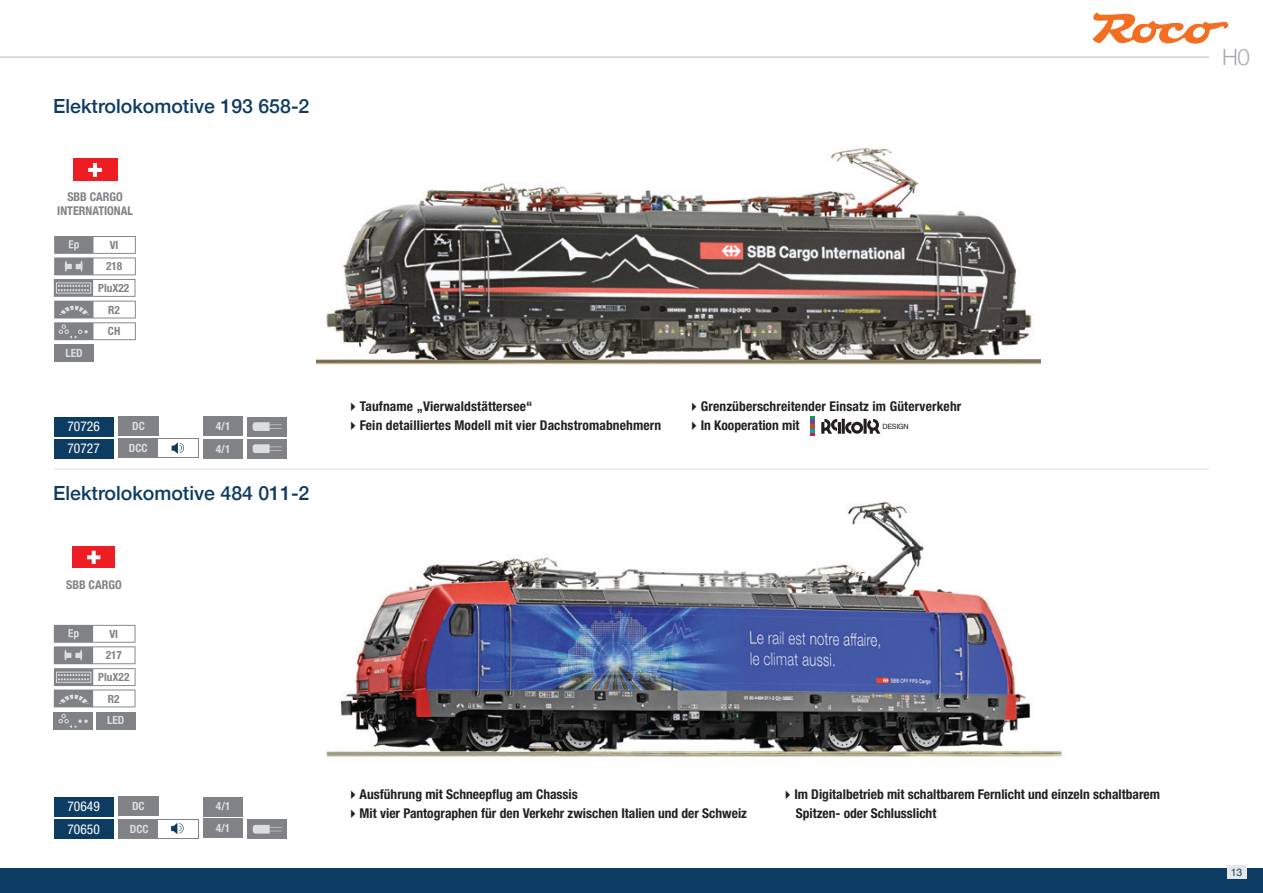
<style>
.page{position:relative;width:1263px;height:893px;background:#fff}
.page>*{position:absolute;margin:0;border:0;box-sizing:border-box;transform-origin:0 0}
.t1{font:300 22.5px "Helvetica Neue";color:#a8a9ad}
.t2{font:500 19.5px "Helvetica Neue";color:#0d3c63}
.t3{font:700 condensed 13.5px/19.5px "Helvetica Neue LT Std";color:#231f20}
.t4{font:condensed 13.5px "Helvetica Neue LT Std";color:#fff}
.t5{font:700 condensed 12px/14.4px "Helvetica Neue";color:#808285;text-align:center}
.t6{font:700 condensed 11.4px/21.9px "Helvetica Neue LT Std";color:#dcdddf}
.t7{font:700 condensed 11.4px/21.6px "Helvetica Neue LT Std";color:#808285;text-align:center}
.t8{font:10.5px "Helvetica Neue";color:#0d3c63}
.t9{font:7.2px "Helvetica";letter-spacing:-.05em;color:#231f20}
</style>
<div class="page">
<hr style="left:0;top:57px;width:1263px;height:1px;background:#b4b5b8">
<svg style="left:0;top:868px;width:1px;height:25px"></svg>
<div style="left:1px;top:868px;width:1262px;height:25px;background:#0d3c63"></div>
<div style="left:1227px;top:865px;width:19px;height:14px;background:#e6e7e9"></div>
<svg style="left:1092px;top:12px;width:136px;height:32px"></svg>
<div style="left:1209px;top:43px;width:54px;height:34px;background:#fff"></div>
<img style="left:326px;top:501px;width:736px;height:256px">
<img style="left:316px;top:147px;width:725px;height:218px">
<hr style="left:54px;top:469px;width:1155px;height:1px;background:#dcdddf">
<div style="left:54px;top:439px;width:60px;height:19px;background:#0d3c63"></div>
<div style="left:204px;top:439px;width:39px;height:19px;background:#808285"></div>
<div style="left:118px;top:439px;width:81px;height:19px;background:#808285"></div>
<div style="left:159px;top:440px;width:39px;height:17px;background:#fff"></div>
<svg style="left:172px;top:442px;width:12px;height:12px"></svg>
<div style="left:248px;top:439px;width:39px;height:19px;background:#808285"></div>
<svg style="left:253px;top:444px;width:29px;height:9px"></svg>
<div style="left:54px;top:417px;width:60px;height:19px;background:#0d3c63"></div>
<div style="left:204px;top:417px;width:39px;height:19px;background:#808285"></div>
<div style="left:248px;top:417px;width:39px;height:19px;background:#808285"></div>
<svg style="left:253px;top:422px;width:29px;height:9px"></svg>
<div style="left:54px;top:344px;width:40px;height:18px;background:#808285"></div>
<div style="left:73px;top:159px;width:44px;height:22px;background:#ee1d23"></div>
<svg style="left:88px;top:163px;width:14px;height:14px"></svg>
<svg style="left:54px;top:236px;width:82px;height:104px"></svg>
<div style="left:118px;top:417px;width:41px;height:19px;background:#808285"></div>
<div style="left:96px;top:712px;width:39px;height:17px;background:#808285"></div>
<div style="left:54px;top:712px;width:39px;height:17px;background:#808285"></div>
<svg style="left:59px;top:714px;width:29px;height:14px"></svg>
<svg style="left:54px;top:625px;width:82px;height:82px"></svg>
<div style="left:72px;top:547px;width:43px;height:21px;background:#ee1d23"></div>
<svg style="left:87px;top:551px;width:13px;height:13px"></svg>
<div style="left:54px;top:819px;width:60px;height:19px;background:#0d3c63"></div>
<div style="left:54px;top:797px;width:60px;height:19px;background:#0d3c63"></div>
<div style="left:204px;top:797px;width:39px;height:19px;background:#808285"></div>
<div style="left:203px;top:819px;width:40px;height:19px;background:#808285"></div>
<div style="left:248px;top:820px;width:39px;height:19px;background:#808285"></div>
<svg style="left:253px;top:825px;width:29px;height:9px"></svg>
<div style="left:118px;top:797px;width:40px;height:19px;background:#808285"></div>
<div style="left:118px;top:819px;width:81px;height:19px;background:#808285"></div>
<div style="left:159px;top:820px;width:39px;height:17px;background:#fff"></div>
<svg style="left:171px;top:823px;width:13px;height:11px"></svg>
<svg style="left:821px;top:419px;width:59px;height:15px"></svg>
<svg style="left:810px;top:417px;width:5px;height:19px"></svg>
<h2 class="t2" style="left:53px;top:90px;width:258px">Elektrolokomotive 193 658-2</h2>
<p class="t5" style="left:57px;top:189px;width:77px">SBB CARGO<br>INTERNATIONAL</p>
<p class="t7" style="left:106px;top:234px;width:18px">VI<br>218</p>
<p class="t7" style="left:108px;top:299px;width:13px">R2</p>
<p class="t7" style="left:98px;top:277px;width:33px">PluX22</p>
<p class="t6" style="left:65px;top:342px;width:19px">LED</p>
<p class="t7" style="left:108px;top:320px;width:14px">CH</p>
<p class="t6" style="left:132px;top:415px;width:14px">DC</p>
<p class="t4" style="left:67px;top:419px;width:34px">70726</p>
<p class="t6" style="left:216px;top:415px;width:16px">4/1</p>
<p class="t4" style="left:67px;top:441px;width:34px">70727</p>
<p class="t6" style="left:129px;top:437px;width:20px">DCC</p>
<p class="t6" style="left:216px;top:437px;width:16px">4/1</p>
<h2 class="t2" style="left:53px;top:477px;width:258px">Elektrolokomotive 484 011-2</h2>
<p class="t5" style="left:66px;top:576px;width:57px">SBB CARGO</p>
<p class="t7" style="left:106px;top:623px;width:18px">VI<br>217</p>
<p class="t7" style="left:108px;top:687px;width:13px">R2</p>
<p class="t6" style="left:107px;top:709px;width:19px">LED</p>
<p class="t7" style="left:98px;top:666px;width:33px">PluX22</p>
<p class="t4" style="left:67px;top:799px;width:34px">70649</p>
<p class="t6" style="left:216px;top:795px;width:16px">4/1<br>4/1</p>
<p class="t6" style="left:130px;top:795px;width:20px;line-height:22.6px">DC<br>DCC</p>
<p class="t4" style="left:67px;top:821px;width:34px">70650</p>
<p class="t3" style="left:346px;top:396px;width:188px">✔Taufname „Vierwaldstättersee“</p>
<p class="t3" style="left:346px;top:415px;width:317px">✔Fein detailliertes Modell mit vier Dachstromabnehmern</p>
<p class="t3" style="left:687px;top:396px;width:276px">✔Grenzüberschreitender Einsatz im Güterverkehr</p>
<p class="t3" style="left:687px;top:415px;width:114px">✔In Kooperation mit</p>
<p class="t9" style="left:882px;top:421px;width:28px">DESIGN</p>
<p class="t3" style="left:346px;top:784px;width:233px">✔Ausführung mit Schneepflug am Chassis</p>
<p class="t3" style="left:346px;top:803px;width:402px">✔Mit vier Pantographen für den Verkehr zwischen Italien und der Schweiz</p>
<p class="t3" style="left:796px;top:784px;width:366px;text-indent:-15px">✔Im Digitalbetrieb mit schaltbarem Fernlicht und einzeln schaltbarem<br>Spitzen- oder Schlusslicht</p>
<h1 class="t1" style="left:1222px;top:39px;width:29px">H0</h1>
<p class="t8" style="left:1231px;top:865px;width:13px">13</p>
</div>
